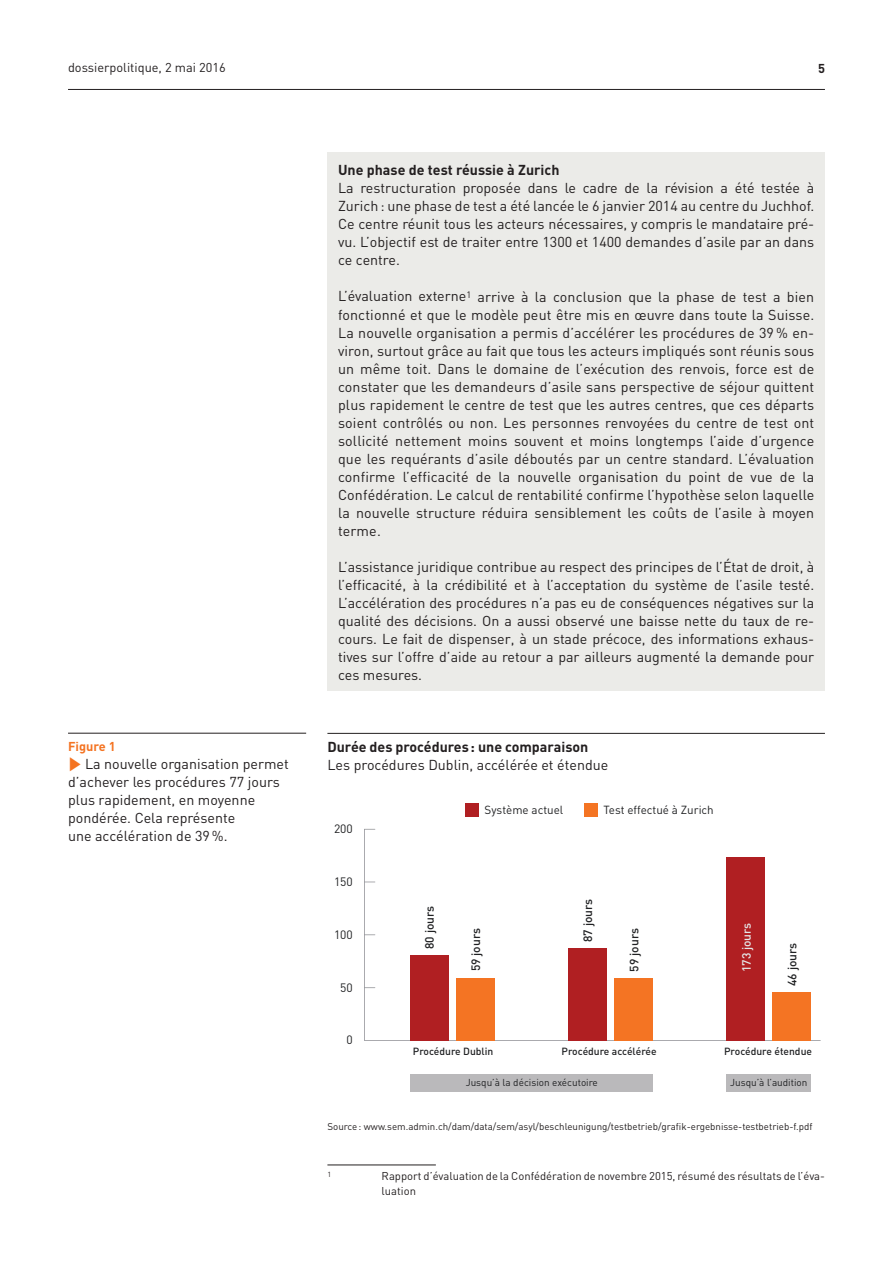
<style>
.page{position:relative;width:893px;height:1263px;background:#fff}
.page>*{position:absolute;margin:0;border:0;box-sizing:border-box;transform-origin:0 0}
.t1{font:14.25px/18px "DIN";color:#231f20;text-align:justify}
.t2{font:700 14.25px "DIN";color:#231f20}
.t3{font:12.75px "DIN";color:#231f20}
.t4{font:700 12.75px "DIN";color:#f47321}
.t5{font:700 12.75px "DIN";color:#231f20}
.t6{font:500 12px "DIN";color:#202123}
.t7{font:12px "DIN";color:#202123}
.t8{font:500 12px "DIN";color:#e5e7e8}
.t9{font:11.7px "DIN";letter-spacing:-.005em;color:#202123}
.t10{font:11.25px/15px "DIN";color:#231f20}
.t11{font:500 10.35px "DIN";color:#202123}
.t12{font:9.9px "DIN";color:#202123}
.t13{font:9.75px "DIN";color:#231f20}
.t14{font:7.35px "DIN";color:#231f20}
.s1{color:#f47321}
</style>
<div class="page">
<hr style="left:68px;top:89px;width:757px;height:1px;background:#231f20">
<hr style="left:327px;top:733px;width:498px;height:1px;background:#231f20">
<div style="left:411px;top:1074px;width:242px;height:17px;background:#bab9bb"></div>
<div style="left:727px;top:1074px;width:84px;height:17px;background:#bab9bb"></div>
<svg style="left:364px;top:829px;width:457px;height:212px"></svg>
<div style="left:411px;top:955px;width:38px;height:85px;background:#b01f22"></div>
<div style="left:456px;top:978px;width:39px;height:62px;background:#f47423"></div>
<div style="left:569px;top:948px;width:38px;height:92px;background:#b01f22"></div>
<div style="left:614px;top:978px;width:39px;height:62px;background:#f47423"></div>
<div style="left:727px;top:857px;width:38px;height:183px;background:#b01f22"></div>
<div style="left:772px;top:992px;width:39px;height:48px;background:#f47423"></div>
<div style="left:465px;top:803px;width:14px;height:14px;background:#b01f22"></div>
<div style="left:584px;top:803px;width:14px;height:13px;background:#f47423"></div>
<hr style="left:327px;top:1165px;width:109px;height:1px;background:#231f20">
<hr style="left:68px;top:733px;width:238px;height:1px;background:#231f20">
<div style="left:327px;top:152px;width:498px;height:538px;background:#ebebe8"></div>
<p class="t3" style="left:68px;top:60px;width:159px">dossierpolitique, 2 mai 2016</p>
<p class="t5" style="left:818px;top:60px;width:8px">5</p>
<p class="t4" style="left:68px;top:738px;width:49px">Figure 1</p>
<p class="t1" style="left:68px;top:755px;width:222px;text-align:left"><span class="s1">✓</span> La nouvelle organisation permet d’achever les procédures 77 jours plus rapidement, en moyenne pondérée. Cela représente<br>une accélération de 39%.</p>
<p class="t2" style="left:338px;top:161px;width:223px">Une phase de test réussie à Zurich</p>
<p class="t1" style="left:338px;top:179px;width:478px">La restructuration proposée dans le cadre de la révision a été testée à Zurich: une phase de test a été lancée le 6 janvier 2014 au centre du Juchhof.<br>Ce centre réunit tous les acteurs nécessaires, y compris le mandataire pré&shy;vu. L’objectif est de traiter entre 1300 et 1400 demandes d’asile par an dans ce centre.</p>
<p class="t1" style="left:338px;top:287px;width:478px">L’évaluation externe<sup>1</sup> arrive à la conclusion que la phase de test a bien fonctionné et que le modèle peut être mis en œuvre dans toute la Suisse.<br>La nouvelle organisation a permis d’accélérer les procédures de 39 % en&shy;viron, surtout grâce au fait que tous les acteurs impliqués sont réunis sous un même toit. Dans le domaine de l’exécution des renvois, force est de constater que les demandeurs d’asile sans perspective de séjour quittent plus rapidement le centre de test que les autres centres, que ces départs soient contrôlés ou non. Les personnes renvoyées du centre de test ont sollicité nettement moins souvent et moins longtemps l’aide d’urgence que les requérants d’asile déboutés par un centre standard. L’évaluation confirme l’efficacité de la nouvelle organisation du point de vue de la Confédération. Le calcul de rentabilité confirme l’hypothèse selon laquelle la nouvelle structure réduira sensiblement les coûts de l’asile à moyen terme.</p>
<p class="t1" style="left:338px;top:557px;width:478px">L’assistance juridique contribue au respect des principes de l’État de droit, à l’efficacité, à la crédibilité et à l’acceptation du système de l’asile testé.<br>L’accélération des procédures n’a pas eu de conséquences négatives sur la qualité des décisions. On a aussi observé une baisse nette du taux de re&shy;cours. Le fait de dispenser, à un stade précoce, des informations exhaus&shy;tives sur l’offre d’aide au retour a par ailleurs augmenté la demande pour ces mesures.</p>
<p class="t2" style="left:327px;top:737px;width:262px">Durée des procédures: une comparaison</p>
<p class="t1" style="left:327px;top:755px;width:282px">Les procédures Dublin, accélérée et étendue</p>
<p class="t7" style="left:334px;top:821px;width:20px">200</p>
<p class="t7" style="left:334px;top:873px;width:20px">150</p>
<p class="t7" style="left:334px;top:926px;width:20px">100</p>
<p class="t7" style="left:340px;top:979px;width:14px">50</p>
<p class="t7" style="left:347px;top:1031px;width:8px">0</p>
<p class="t9" style="left:485px;top:802px;width:80px">Système actuel</p>
<p class="t9" style="left:603px;top:801px;width:112px">Test effectué à Zurich</p>
<p class="t6" style="left:422px;top:949px;width:45px;rotate:-90deg">80 jours</p>
<p class="t6" style="left:580px;top:942px;width:45px;rotate:-90deg">87 jours</p>
<p class="t6" style="left:468px;top:971px;width:45px;rotate:-90deg">59 jours</p>
<p class="t6" style="left:627px;top:971px;width:45px;rotate:-90deg">59 jours</p>
<p class="t8" style="left:739px;top:972px;width:51px;rotate:-90deg">173 jours</p>
<p class="t6" style="left:785px;top:986px;width:45px;rotate:-90deg">46 jours</p>
<p class="t11" style="left:413px;top:1045px;width:82px">Procédure Dublin</p>
<p class="t12" style="left:466px;top:1076px;width:134px">Jusqu’à la décision exécutoire</p>
<p class="t12" style="left:730px;top:1076px;width:79px">Jusqu’à l’audition</p>
<p class="t11" style="left:562px;top:1045px;width:97px">Procédure accélérée</p>
<p class="t11" style="left:724px;top:1045px;width:89px">Procédure étendue</p>
<p class="t13" style="left:327px;top:1120px;width:486px">Source: www.sem.admin.ch/dam/data/sem/asyl/beschleunigung/testbetrieb/grafik-ergebnisse-testbetrieb-f.pdf</p>
<p class="t14" style="left:327px;top:1170px;width:5px">1</p>
<p class="t10" style="left:382px;top:1168px;width:445px">Rapport d’évaluation de la Confédération de novembre 2015, résumé des résultats de l’éva&shy;luation</p>
</div>
